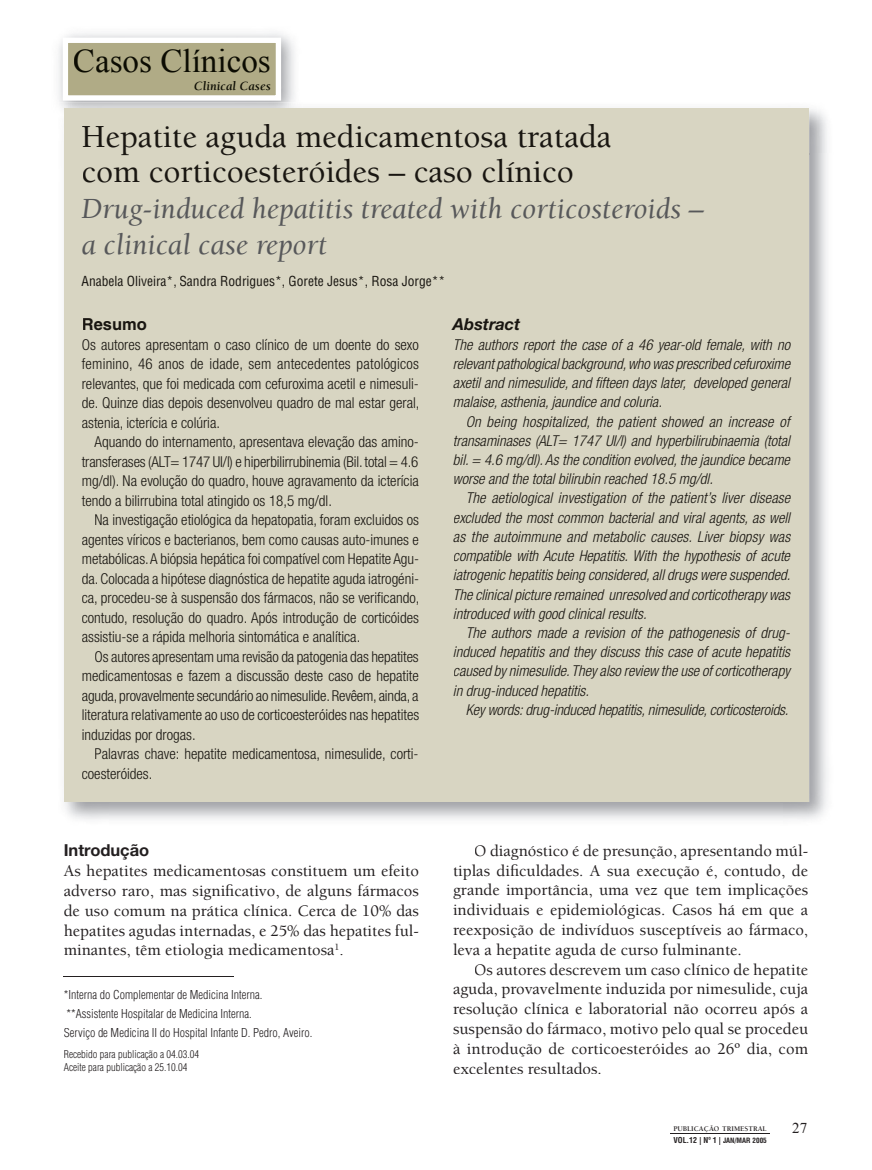
<style>
.page{position:relative;width:872px;height:1170px;background:#fff}
.page>*{position:absolute;margin:0;border:0;box-sizing:border-box;transform-origin:0 0}
.t1{font:33.15px "Times New Roman";color:#0c0c02}
.t2{font:500 33px/34.5px "Berkeley";color:#191611}
.t3{font:italic 30px/36px "Berkeley";color:#57585a}
.t4{font:500 16.5px/19.8px "Berkeley";color:#231f20;text-align:justify}
.t5{font:700 16.5px "Helvetica Neue";color:#231f20}
.t6{font:italic 700 16.5px "Helvetica Neue";color:#191611}
.t7{font:700 16.5px "Helvetica";color:#191611}
.t8{font:300 condensed 15px/19.5px "Helvetica Neue";color:#191611;text-align:justify}
.t9{font:italic 300 condensed 15px/19.2px "Helvetica Neue";color:#191611;text-align:justify}
.t10{font:15px "Times New Roman";color:#231f20}
.t11{font:condensed 13.5px "Helvetica";color:#191611}
.t12{font:italic 700 12.9px "Berkeley";letter-spacing:.01em;color:#0c0c02}
.t13{font:300 condensed 12px/19.2px "Helvetica";color:#231f20}
.t14{font:300 condensed 10.5px/12.6px "Helvetica";color:#231f20}
.t15{font:700 condensed 7.95px "Helvetica";color:#231f20}
.t16{font:700 7.35px "Berkeley";color:#231f20}
.s1{font-size:7.2px}
</style>
<div class="page">
<hr style="left:670px;top:1133px;width:99px;height:1px;background:#231f20">
<svg style="left:63px;top:42px;width:218px;height:59px;background:#bbb798"></svg>
<img style="left:303px;top:108px;width:524px;height:45px">
<img style="left:782px;top:153px;width:46px;height:667px">
<div style="left:65px;top:109px;width:744px;height:693px;background:#d8d5c2"></div>
<hr style="left:64px;top:976px;width:170px;height:1px;background:#231f20">
<h1 class="t1" style="left:73px;top:41px;width:199px">Casos Clínicos</h1>
<p class="t12" style="left:194px;top:79px;width:78px">Clinical Cases</p>
<h2 class="t2" style="left:81px;top:120px;width:531px">Hepatite aguda medicamentosa tratada com corticoesteróides – caso clínico</h2>
<h3 class="t3" style="left:81px;top:191px;width:624px">Drug-induced hepatitis treated with corticosteroids – a clinical case report</h3>
<p class="t11" style="left:81px;top:272px;width:365px">Anabela Oliveira*, Sandra Rodrigues*, Gorete Jesus*, Rosa Jorge**</p>
<p class="t7" style="left:82px;top:314px;width:67px">Resumo</p>
<p class="t8" style="left:82px;top:334px;width:339px">Os autores apresentam o caso clínico de um doente do sexo feminino, 46 anos de idade, sem antecedentes patológicos relevantes, que foi medicada com cefuroxima acetil e nimesuli&shy;de. Quinze dias depois desenvolveu quadro de mal estar geral, astenia, icterícia e colúria.</p>
<p class="t8" style="left:82px;top:432px;width:338px;text-indent:13px">Aquando do internamento, apresentava elevação das amino&shy;transferases (ALT= 1747 UI/l) e hiperbilirrubinemia (Bil. total = 4.6 mg/dl). Na evolução do quadro, houve agravamento da icterícia tendo a bilirrubina total atingido os 18,5 mg/dl.</p>
<p class="t8" style="left:82px;top:510px;width:339px;text-indent:13px">Na investigação etiológica da hepatopatia, foram excluidos os agentes víricos e bacterianos, bem como causas auto-imunes e metabólicas. A biópsia hepática foi compatível com Hepatite Agu&shy;da. Colocada a hipótese diagnóstica de hepatite aguda iatrogéni&shy;ca, procedeu-se à suspensão dos fármacos, não se verificando, contudo, resolução do quadro. Após introdução de corticóides assistiu-se a rápida melhoria sintomática e analítica.</p>
<p class="t8" style="left:82px;top:646px;width:339px;text-indent:13px">Os autores apresentam uma revisão da patogenia das hepatites medicamentosas e fazem a discussão deste caso de hepatite aguda, provavelmente secundário ao nimesulide. Revêem, ainda, a literatura relativamente ao uso de corticoesteróides nas hepatites induzidas por drogas.</p>
<p class="t8" style="left:82px;top:744px;width:338px;text-indent:13px">Palavras chave: hepatite medicamentosa, nimesulide, corti&shy;coesteróides.</p>
<p class="t5" style="left:64px;top:840px;width:87px">Introdução</p>
<p class="t4" style="left:64px;top:861px;width:357px">As hepatites medicamentosas constituem um efeito adverso raro, mas significativo, de alguns fármacos de uso comum na prática clínica. Cerca de 10% das hepatites agudas internadas, e 25% das hepatites ful&shy;minantes, têm etiologia medicamentosa<sup>1</sup>.</p>
<p class="t13" style="left:64px;top:984px;width:250px">*Interna do Complementar de Medicina Interna. **Assistente Hospitalar de Medicina Interna.<br>Serviço de Medicina II do Hospital Infante D. Pedro, Aveiro.</p>
<p class="t14" style="left:64px;top:1048px;width:137px">Recebido para publicação a 04.03.04<br>Aceite para publicação a 25.10.04</p>
<p class="t6" style="left:453px;top:314px;width:69px">Abstract</p>
<p class="t9" style="left:453px;top:335px;width:339px">The authors report the case of a 46 year-old female, with no relevant pathological background, who was prescribed cefuroxime axetil and nimesulide, and fifteen days later, developed general malaise, asthenia, jaundice and coluria.</p>
<p class="t9" style="left:453px;top:411px;width:338px;text-indent:13px">On being hospitalized, the patient showed an increase of transaminases (ALT= 1747 UI/l) and hyperbilirubinaemia (total bil. = 4.6 mg/dl). As the condition evolved, the jaundice became worse and the total bilirubin reached 18.5 mg/dl.</p>
<p class="t9" style="left:453px;top:488px;width:339px;text-indent:13px">The aetiological investigation of the patient’s liver disease excluded the most common bacterial and viral agents, as well as the autoimmune and metabolic causes. Liver biopsy was compatible with Acute Hepatitis. With the hypothesis of acute iatrogenic hepatitis being considered, all drugs were suspended.<br>The clinical picture remained unresolved and corticotherapy was introduced with good clinical results.</p>
<p class="t9" style="left:453px;top:623px;width:338px;text-indent:13px">The authors made a revision of the pathogenesis of drug&shy;induced hepatitis and they discuss this case of acute hepatitis caused by nimesulide. They also review the use of corticotherapy in drug-induced hepatitis.</p>
<p class="t9" style="left:466px;top:699px;width:324px">Key words: drug-induced hepatitis, nimesulide, corticosteroids.</p>
<p class="t4" style="left:453px;top:840px;width:357px;text-indent:21px">O diagnóstico é de presunção, apresentando múl&shy;tiplas dificuldades. A sua execução é, contudo, de grande importância, uma vez que tem implicações individuais e epidemiológicas. Casos há em que a reexposição de indivíduos susceptíveis ao fármaco, leva a hepatite aguda de curso fulminante.</p>
<p class="t4" style="left:453px;top:959px;width:357px;text-indent:21px">Os autores descrevem um caso clínico de hepatite aguda, provavelmente induzida por nimesulide, cuja resolução clínica e laboratorial não ocorreu após a suspensão do fármaco, motivo pelo qual se procedeu à introdução de corticoesteróides ao 26º dia, com excelentes resultados.</p>
<p class="t16" style="left:673px;top:1124px;width:95px">PUBLICAÇÃO TRIMESTRAL</p>
<p class="t10" style="left:792px;top:1118px;width:16px">27</p>
<p class="t15" style="left:673px;top:1134px;width:95px">VOL.12 | Nº 1 | <span class="s1">JAN/MAR 2005</span></p>
</div>
